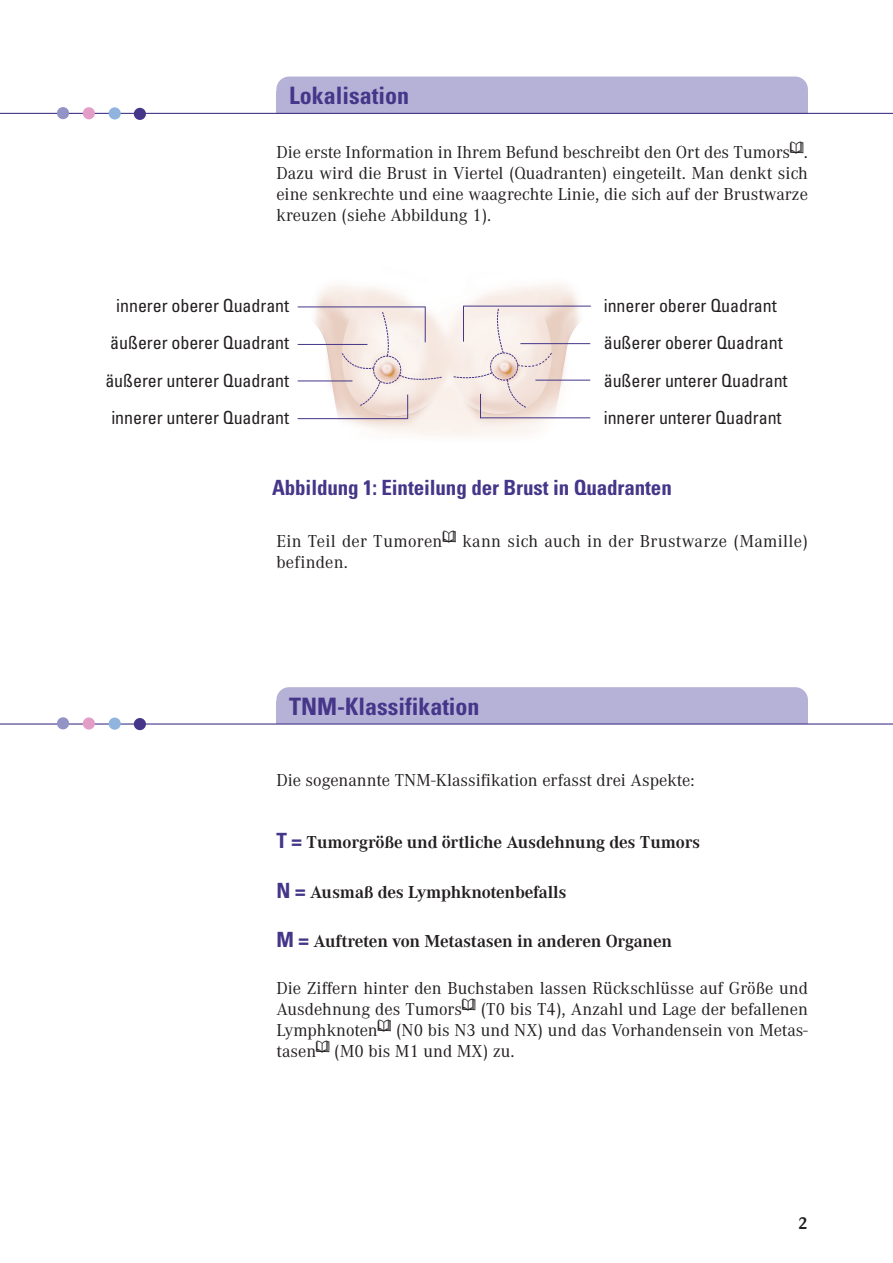
<style>
.page{position:relative;width:893px;height:1263px;background:#fff}
.page>*{position:absolute;margin:0;border:0;box-sizing:border-box;transform-origin:0 0}
.t1{font:700 condensed 24px "Univers LT";color:#453689}
.t2{font:700 condensed 21px "Univers LT";letter-spacing:-.005em;color:#453689}
.t3{font:18px/21px "Corporate A";color:#231f20;text-align:justify}
.t4{font:condensed 18px/37.2px "Univers LT";letter-spacing:-.005em;color:#231f20;text-align:right}
.t5{font:700 18px "Corporate A";letter-spacing:-.01em;color:#231f20}
.t6{font:18px/21px "Corporate A";letter-spacing:.02em;color:#231f20}
.s1{font-family:"Univers LT";font-stretch:condensed;font-size:21px;color:#453689}
</style>
<div class="page">
<div style="left:276px;top:91px;width:532px;height:23px;background:#b6b2d7"></div>
<div style="left:276px;top:77px;width:532px;height:26px;background:#b6b2d7;border-radius:13px"></div>
<hr style="left:0;top:113px;width:893px;height:1px;background:#453689">
<div style="left:276px;top:701px;width:532px;height:23px;background:#b6b2d7"></div>
<div style="left:276px;top:687px;width:532px;height:27px;background:#b6b2d7;border-radius:13px"></div>
<hr style="left:0;top:723px;width:893px;height:1px;background:#453689">
<img style="left:297px;top:284px;width:294px;height:153px">
<hr style="left:298px;top:307px;width:127px;height:1px;background:#453689">
<hr style="left:298px;top:344px;width:69px;height:1px;background:#453689">
<hr style="left:298px;top:381px;width:54px;height:1px;background:#453689">
<hr style="left:298px;top:418px;width:110px;height:1px;background:#453689">
<hr style="left:463px;top:306px;width:128px;height:1px;background:#453689">
<hr style="left:520px;top:343px;width:70px;height:1px;background:#453689">
<hr style="left:535px;top:380px;width:55px;height:1px;background:#453689">
<hr style="left:480px;top:417px;width:110px;height:1px;background:#453689">
<hr style="left:425px;top:307px;width:1px;height:35px;background:#453689">
<svg style="left:341px;top:311px;width:101px;height:108px;background:#efe1dd"></svg>
<svg style="left:453px;top:308px;width:99px;height:110px;background:#f0e3de"></svg>
<hr style="left:463px;top:306px;width:1px;height:36px;background:#453689">
<div style="left:57px;top:717px;width:12px;height:12px;background:#9493c5;border-radius:50%"></div>
<div style="left:83px;top:717px;width:12px;height:12px;background:#e29ec6;border-radius:50%"></div>
<div style="left:109px;top:717px;width:12px;height:13px;background:#90b4de;border-radius:50%"></div>
<div style="left:134px;top:718px;width:12px;height:12px;background:#453689;border-radius:50%"></div>
<div style="left:57px;top:107px;width:12px;height:12px;background:#9493c5;border-radius:50%"></div>
<div style="left:83px;top:107px;width:12px;height:12px;background:#e29ec6;border-radius:50%"></div>
<div style="left:109px;top:107px;width:12px;height:12px;background:#90b4de;border-radius:50%"></div>
<div style="left:134px;top:108px;width:12px;height:12px;background:#453689;border-radius:50%"></div>
<h1 class="t1" style="left:289px;top:87px;width:121px">Lokalisation</h1>
<p class="t3" style="left:276px;top:141px;width:533px">Die erste Information in Ihrem Befund beschreibt den Ort des Tumors<sup>;</sup>.<br>Dazu wird die Brust in Viertel (Quadranten) eingeteilt. Man denkt sich eine senkrechte und eine waagrechte Linie, die sich auf der Brustwarze kreuzen (siehe Abbildung 1).</p>
<p class="t4" style="left:105px;top:289px;width:185px">innerer oberer Quadrant äußerer oberer Quadrant äußerer unterer Quadrant innerer unterer Quadrant</p>
<p class="t4" style="left:604px;top:289px;width:185px;text-align:left">innerer oberer Quadrant äußerer oberer Quadrant äußerer unterer Quadrant innerer unterer Quadrant</p>
<p class="t2" style="left:272px;top:479px;width:401px">Abbildung 1: Einteilung der Brust in Quadranten</p>
<p class="t6" style="left:276px;top:530px;width:533px">Ein Teil der Tumoren<sup>;</sup> kann sich auch in der Brustwarze (Mamille) befinden.</p>
<h1 class="t1" style="left:289px;top:697px;width:192px">TNM-Klassifikation</h1>
<p class="t3" style="left:276px;top:769px;width:420px">Die sogenannte TNM-Klassifikation erfasst drei Aspekte:</p>
<p class="t5" style="left:276px;top:831px;width:425px"><span class="s1">T =</span> Tumorgröße und örtliche Ausdehnung des Tumors</p>
<p class="t5" style="left:276px;top:881px;width:292px"><span class="s1">N =</span> Ausmaß des Lymphknotenbefalls</p>
<p class="t5" style="left:276px;top:930px;width:397px"><span class="s1">M =</span> Auftreten von Metastasen in anderen Organen</p>
<p class="t3" style="left:276px;top:977px;width:533px">Die Ziffern hinter den Buchstaben lassen Rückschlüsse auf Größe und Ausdehnung des Tumors<sup>;</sup> (T0 bis T4), Anzahl und Lage der befallenen Lymphknoten<sup>;</sup> (N0 bis N3 und NX) und das Vorhandensein von Metas&shy;tasen<sup>;</sup> (M0 bis M1 und MX) zu.</p>
<p class="t5" style="left:798px;top:1212px;width:11px">2</p>
</div>
